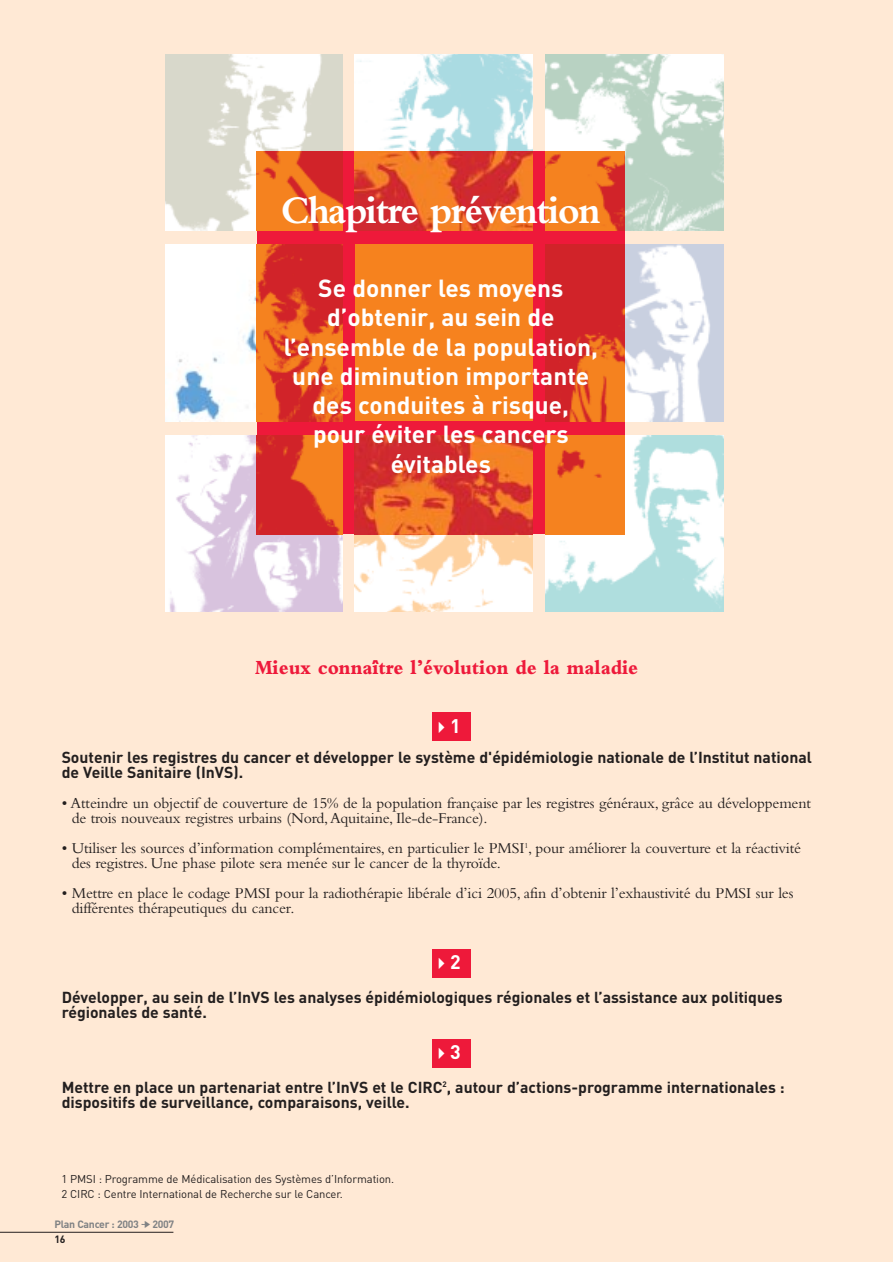
<style>
.page{position:relative;width:893px;height:1262px;background:#fff}
.page>*{position:absolute;margin:0;border:0;box-sizing:border-box;transform-origin:0 0}
.t1{font:700 40.8px "Bembo";letter-spacing:-.04em;color:#fff;scale:.95 1}
.t2{font:700 24.45px/29.2px "DIN";color:#fff;text-align:center}
.t3{font:800 21px "Bembo";color:#ee193a;scale:.9 1}
.t4{font:700 19.5px "DIN";color:#fff}
.t5{font:15.75px/15px "Bembo";letter-spacing:-.01em;color:#231f1f}
.t6{font:700 15.75px/15px "DIN";color:#231f1f}
.t7{font:11.25px/15px "DIN";letter-spacing:-.01em;color:#231f1f}
.t8{font:700 10.5px/15px "DIN";letter-spacing:-.025em;color:#808284}
.s1{color:#231f1f}
</style>
<div class="page">
<div style="left:0;top:0;width:892px;height:1261px;background:#ffe9d5"></div>
<div style="left:257px;top:151px;width:367px;height:383px;background:#ee193a"></div>
<div style="left:355px;top:244px;width:177px;height:177px;background:#f6821e"></div>
<img style="left:165px;top:54px;width:177px;height:176px">
<img style="left:355px;top:54px;width:177px;height:97px">
<img style="left:546px;top:54px;width:177px;height:176px">
<img style="left:165px;top:244px;width:92px;height:177px">
<img style="left:624px;top:245px;width:99px;height:176px">
<img style="left:165px;top:435px;width:177px;height:176px">
<img style="left:355px;top:534px;width:177px;height:77px">
<img style="left:545px;top:435px;width:178px;height:176px">
<img style="left:257px;top:151px;width:85px;height:79px">
<img style="left:355px;top:151px;width:177px;height:79px">
<img style="left:546px;top:151px;width:78px;height:79px">
<img style="left:257px;top:244px;width:85px;height:177px">
<img style="left:545px;top:245px;width:79px;height:176px">
<img style="left:257px;top:435px;width:85px;height:99px">
<img style="left:355px;top:435px;width:177px;height:99px">
<div style="left:545px;top:435px;width:79px;height:99px;background:#f5821f"></div>
<div style="left:432px;top:1039px;width:39px;height:28px;background:#ee193a"></div>
<div style="left:432px;top:949px;width:39px;height:28px;background:#ee193a"></div>
<div style="left:432px;top:712px;width:39px;height:29px;background:#ee193a"></div>
<hr style="left:0;top:1232px;width:173px;height:1px;background:#231f1f">
<h1 class="t1" style="left:281px;top:195px;width:338px">Chapitre prévention</h1>
<h2 class="t2" style="left:284px;top:276px;width:315px">Se donner les moyens d’obtenir, au sein de l’ensemble de la population, une diminution importante des conduites à risque, pour éviter les cancers évitables</h2>
<h3 class="t3" style="left:255px;top:660px;width:427px">Mieux connaître l’évolution de la maladie</h3>
<p class="t4" style="left:450px;top:719px;width:12px">1</p>
<p class="t6" style="left:62px;top:751px;width:751px">Soutenir les registres du cancer et développer le système d'épidémiologie nationale de l’Institut national de Veille Sanitaire (InVS).</p>
<p class="t5" style="left:72px;top:797px;width:740px;text-indent:-10px">• Atteindre un objectif de couverture de 15% de la population française par les registres généraux, grâce au développement de trois nouveaux registres urbains (Nord,Aquitaine, Ile-de-France).</p>
<p class="t5" style="left:72px;top:842px;width:731px;text-indent:-10px">• Utiliser les sources d’information complémentaires, en particulier le PMSI<sup>1</sup>, pour améliorer la couverture et la réactivité des registres. Une phase pilote sera menée sur le cancer de la thyroïde.</p>
<p class="t5" style="left:72px;top:887px;width:723px;text-indent:-10px">• Mettre en place le codage PMSI pour la radiothérapie libérale d’ici 2005, afin d’obtenir l’exhaustivité du PMSI sur les différentes thérapeutiques du cancer.</p>
<p class="t4" style="left:450px;top:955px;width:12px">2</p>
<p class="t6" style="left:62px;top:991px;width:722px">Développer, au sein de l’InVS les analyses épidémiologiques régionales et l’assistance aux politiques régionales de santé.</p>
<p class="t4" style="left:450px;top:1045px;width:12px">3</p>
<p class="t6" style="left:62px;top:1081px;width:724px">Mettre en place un partenariat entre l’InVS et le CIRC<sup>2</sup>, autour d’actions-programme internationales : dispositifs de surveillance, comparaisons, veille.</p>
<p class="t7" style="left:62px;top:1172px;width:334px">1 PMSI : Programme de Médicalisation des Systèmes d’Information.<br>2 CIRC : Centre International de Recherche sur le Cancer.</p>
<p class="t8" style="left:55px;top:1218px;width:121px">Plan Cancer : 2003 ➔ 2007<br><span class="s1">16</span></p>
</div>
